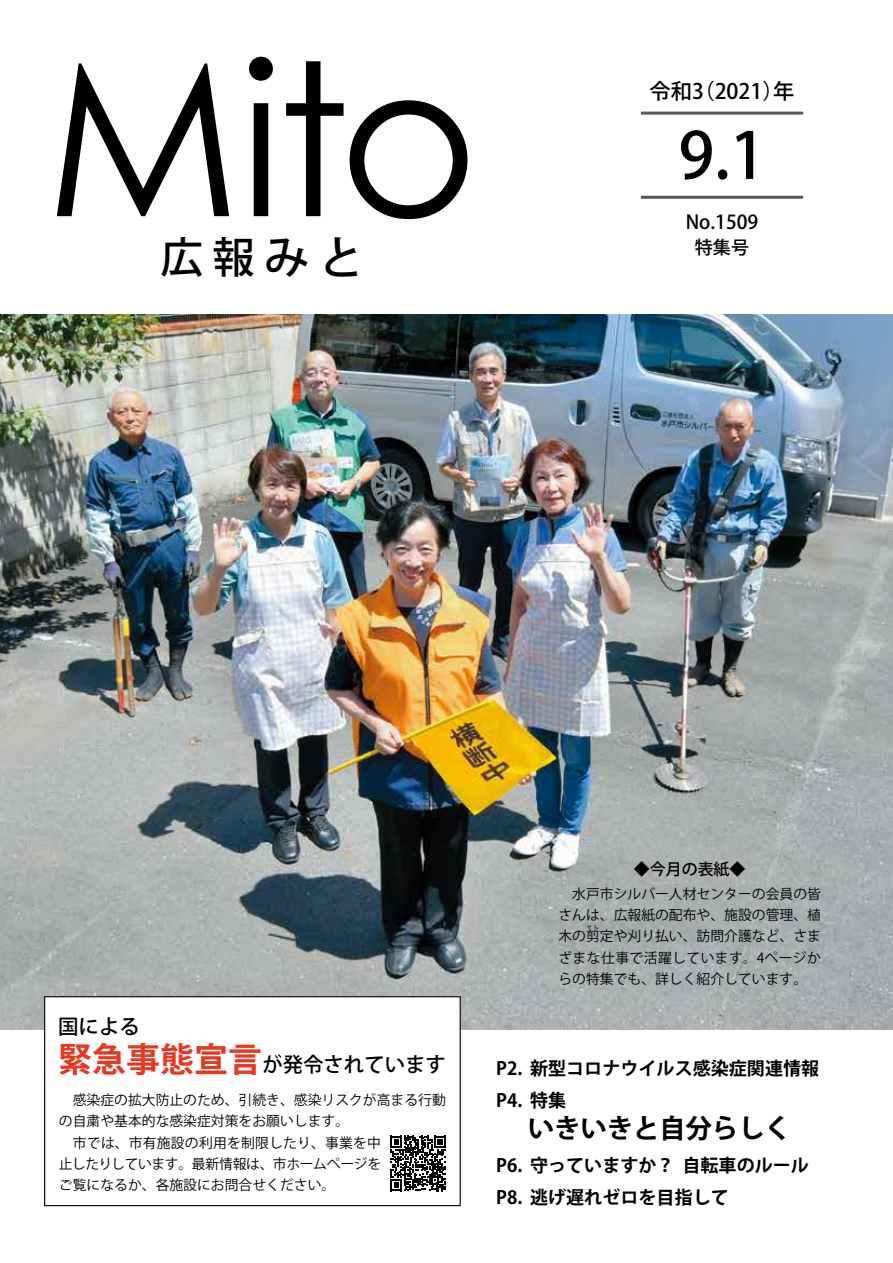
<style>
.page{position:relative;width:893px;height:1263px;background:#fff}
.page>*{position:absolute;margin:0;border:0;box-sizing:border-box;transform-origin:0 0}
.t1{font:500 63.75px "Koz Go Pro";color:#000}
.t2{font:500 42.45px "Koz Go Pro";color:#000}
.t3{font:700 26.55px "Koz Go Pr 6 N";letter-spacing:-.01em;color:#000}
.t4{font:500 21.3px "Koz Go Pro";color:#000}
.t5{font:500 20.4px/38.2px "Koz Go Pr 6 N";color:#000}
.t6{font:500 19.2px "Koz Go Pro";color:#000}
.t7{font:700 18px/32px "Koz Go Pr 6 N";color:#000}
.t8{font:500 18px "Koz Go Pro";color:#000}
.t9{font:500 15.9px "Koz Go Pr 6 N";color:#000}
.t10{font:13.8px/21.3px "Koz Go Pr 6 N";color:#000}
.t11{font:5.25px "Koz Go Pr 6 N";color:#000}
.s1{font-size:44.7px}
.s2{font-weight:700;font-size:34.05px;color:#e83820}
</style>
<div class="page">
<img style="left:0;top:315px;width:893px;height:715px">
<hr style="left:641px;top:196px;width:162px;height:3px;background:#595757">
<hr style="left:641px;top:112px;width:162px;height:3px;background:#595757">
<svg style="left:57px;top:57px;width:410px;height:162px"></svg>
<div style="left:44px;top:996px;width:417px;height:210px;background:#fff;border:1px solid #000"></div>
<svg style="left:390px;top:1136px;width:56px;height:55px"></svg>
<h2 class="t2" style="left:160px;top:230px;width:205px">広報<span class="s1">みと</span></h2>
<h3 class="t4" style="left:650px;top:77px;width:146px">令和（3 2021 年）</h3>
<h1 class="t1" style="left:678px;top:115px;width:89px">9.1</h1>
<h3 class="t6" style="left:686px;top:210px;width:74px">No.1509</h3>
<h3 class="t8" style="left:695px;top:235px;width:56px">特集号</h3>
<h3 class="t5" style="left:58px;top:1007px;width:389px">国による<br><span class="s2">緊急事態宣言</span>が発令されています</h3>
<p class="t10" style="left:59px;top:1090px;width:389px">　感染症の拡大防止のため、引続き、感染リスクが高まる行動の自粛や基本的な感染症対策をお願いします。<br>　市では、市有施設の利用を制限したり、事業を中<br>止したりしています。最新情報は、市ホームページを<br>ご覧になるか、各施設にお問合せください。</p>
<p class="t9" style="left:634px;top:860px;width:113px">◆今月の表紙◆</p>
<p class="t10" style="left:558px;top:883px;width:264px;text-align:justify">　水戸市シルバー人材センターの会員の皆さんは、広報紙の配布や、施設の管理、植木の剪定や刈り払い、訪問介護など、さま</p>
<p class="t11" style="left:587px;top:924px;width:14px">せん</p>
<p class="t10" style="left:558px;top:947px;width:264px">ざまな仕事で活躍しています。4ページからの特集でも、詳しく紹介しています。</p>
<h3 class="t7" style="left:496px;top:1053px;width:325px">P2. 新型コロナウイルス感染症関連情報<br>P4. 特集</h3>
<h3 class="t3" style="left:528px;top:1113px;width:265px">いきいきと自分らしく</h3>
<h3 class="t7" style="left:496px;top:1150px;width:314px">P6. 守っていますか？自転車のルール<br>P8. 逃げ遅れゼロを目指して</h3>
</div>
